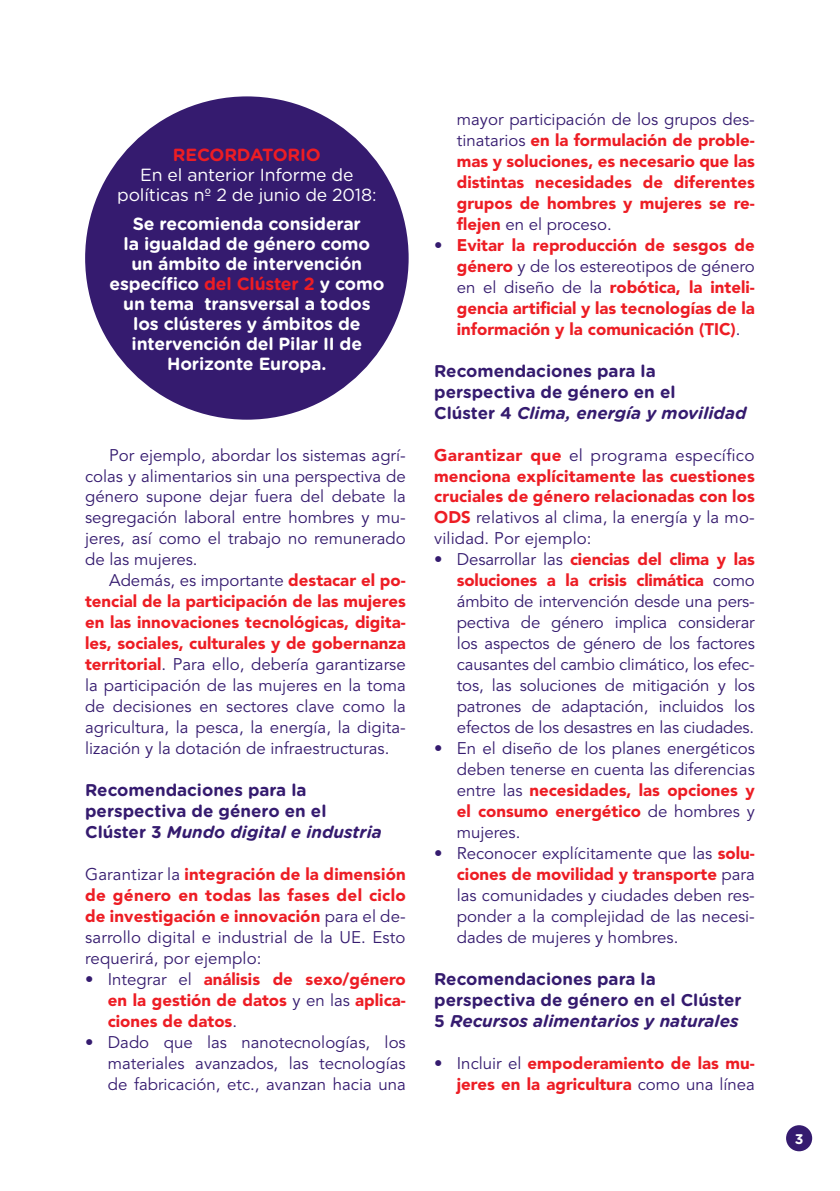
<style>
.page{position:relative;width:840px;height:1191px;background:#fff}
.page>*{position:absolute;margin:0;border:0;box-sizing:border-box;transform-origin:0 0}
.t1{font:700 17.6px/20px "Gotham Rounded";letter-spacing:-.01em;color:#fff;text-align:center}
.t2{font:17.6px/20px "Gotham Rounded";letter-spacing:-.01em;color:#fff;text-align:center}
.t3{font:700 17.6px "Gotham Rounded";color:#ed1d24}
.t4{font:700 17px/21px "Gotham Rounded";color:#351b6f}
.t5{font:16.8px/21px "Avenir LTCE";color:#351b6f;text-align:justify}
.t6{font:900 16.8px/21px "Avenir LTCE";color:#ed1d24;text-align:justify}
.t7{font:700 14px "Gotham Rounded";color:#fff}
.s1{color:#ed1d24}
.s2{font-weight:900;color:#ed1d24}
.s3{font-style:italic}
.s4{font-weight:400;color:#351b6f}
</style>
<div class="page">
<div style="left:785px;top:1125px;width:26px;height:26px;background:#351b6f;border-radius:50%"></div>
<div style="left:85px;top:96px;width:323px;height:324px;background:#351b6f;border-radius:50%"></div>
<p class="t3" style="left:173px;top:142px;width:26px">Recordatorio</p>
<p class="t2" style="left:117px;top:164px;width:260px">En el anterior Informe de políticas nº 2 de junio de 2018:</p>
<p class="t1" style="left:109px;top:213px;width:276px">Se recomienda considerar<br>la igualdad de género como<br>un ámbito de intervención específico <span class="s1">del Clúster 2</span> y como un tema transversal a todos los clústeres y ámbitos de intervención del Pilar II de<br>Horizonte Europa.</p>
<p class="t5" style="left:85px;top:444px;width:322px;text-indent:24px">Por ejemplo, abordar los sistemas agrí&shy;colas y alimentarios sin una perspectiva de género supone dejar fuera del debate la segregación laboral entre hombres y mu&shy;jeres, así como el trabajo no remunerado de las mujeres.</p>
<p class="t5" style="left:85px;top:570px;width:322px;text-indent:24px">Además, es importante <span class="s2">destacar el po&shy;tencial de la participación de las mujeres en las innovaciones tecnológicas, digita&shy;les, sociales, culturales y de gobernanza territorial</span>. Para ello, debería garantizarse la participación de las mujeres en la toma de decisiones en sectores clave como la agricultura, la pesca, la energía, la digita&shy;lización y la dotación de infraestructuras.</p>
<p class="t4" style="left:85px;top:779px;width:298px">Recomendaciones para la perspectiva de género en el<br>Clúster 3 <span class="s3">Mundo digital e industria</span></p>
<p class="t6" style="left:85px;top:863px;width:322px"><span class="s4">Garantizar la</span> integración de la dimensión de género en todas las fases del ciclo de investigación e innovación <span class="s4">para el de&shy;sarrollo digital e industrial de la UE. Esto requerirá, por ejemplo:</span></p>
<p class="t6" style="left:108px;top:968px;width:299px;text-indent:-23px"><span class="s4">• Integrar el</span> análisis de sexo/género en la gestión de datos <span class="s4">y en las</span> aplica&shy;ciones de datos<span class="s4">.</span></p>
<p class="t5" style="left:108px;top:1032px;width:299px;text-indent:-23px">• Dado que las nanotecnologías, los materiales avanzados, las tecnologías de fabricación, etc., avanzan hacia una</p>
<p class="t6" style="left:456px;top:108px;width:299px"><span class="s4">mayor participación de los grupos des&shy;tinatarios</span> en la formulación de proble&shy;mas y soluciones, es necesario que las distintas necesidades de diferentes grupos de hombres y mujeres se re&shy;flejen <span class="s4">en el proceso.</span></p>
<p class="t6" style="left:456px;top:234px;width:299px;text-indent:-23px"><span class="s4">•</span> Evitar la reproducción de sesgos de género <span class="s4">y de los estereotipos de género en el diseño de la</span> robótica, la inteli&shy;gencia artificial y las tecnologías de la información y la comunicación (TIC)<span class="s4">.</span></p>
<p class="t4" style="left:434px;top:359px;width:314px">Recomendaciones para la perspectiva de género en el<br>Clúster 4 <span class="s3">Clima, energía y movilidad</span></p>
<p class="t6" style="left:434px;top:444px;width:322px">Garantizar que <span class="s4">el programa específico </span>menciona explícitamente las cuestiones cruciales de género relacionadas con los ODS <span class="s4">relativos al clima, la energía y la mo&shy;vilidad. Por ejemplo:</span></p>
<p class="t5" style="left:456px;top:549px;width:299px;text-indent:-23px">• Desarrollar las <span class="s2">ciencias del clima y las soluciones a la crisis climática</span> como ámbito de intervención desde una pers&shy;pectiva de género implica considerar los aspectos de género de los factores causantes del cambio climático, los efec&shy;tos, las soluciones de mitigación y los patrones de adaptación, incluidos los efectos de los desastres en las ciudades.</p>
<p class="t5" style="left:456px;top:738px;width:299px;text-indent:-23px">• En el diseño de los planes energéticos deben tenerse en cuenta las diferencias entre las <span class="s2">necesidades, las opciones y el consumo energético</span> de hombres y mujeres.</p>
<p class="t5" style="left:456px;top:843px;width:299px;text-indent:-23px">• Reconocer explícitamente que las <span class="s2">solu&shy;ciones de movilidad y transporte</span> para las comunidades y ciudades deben res&shy;ponder a la complejidad de las necesi&shy;dades de mujeres y hombres.</p>
<p class="t4" style="left:434px;top:968px;width:309px">Recomendaciones para la perspectiva de género en el Clúster<br>5 <span class="s3">Recursos alimentarios y naturales</span></p>
<p class="t6" style="left:434px;top:1052px;width:322px;text-align:right"><span class="s4">• Incluir el</span> empoderamiento de las mu&shy;jeres en la agricultura <span class="s4">como una línea</span></p>
<p class="t7" style="left:794px;top:1128px;width:10px">3</p>
</div>
